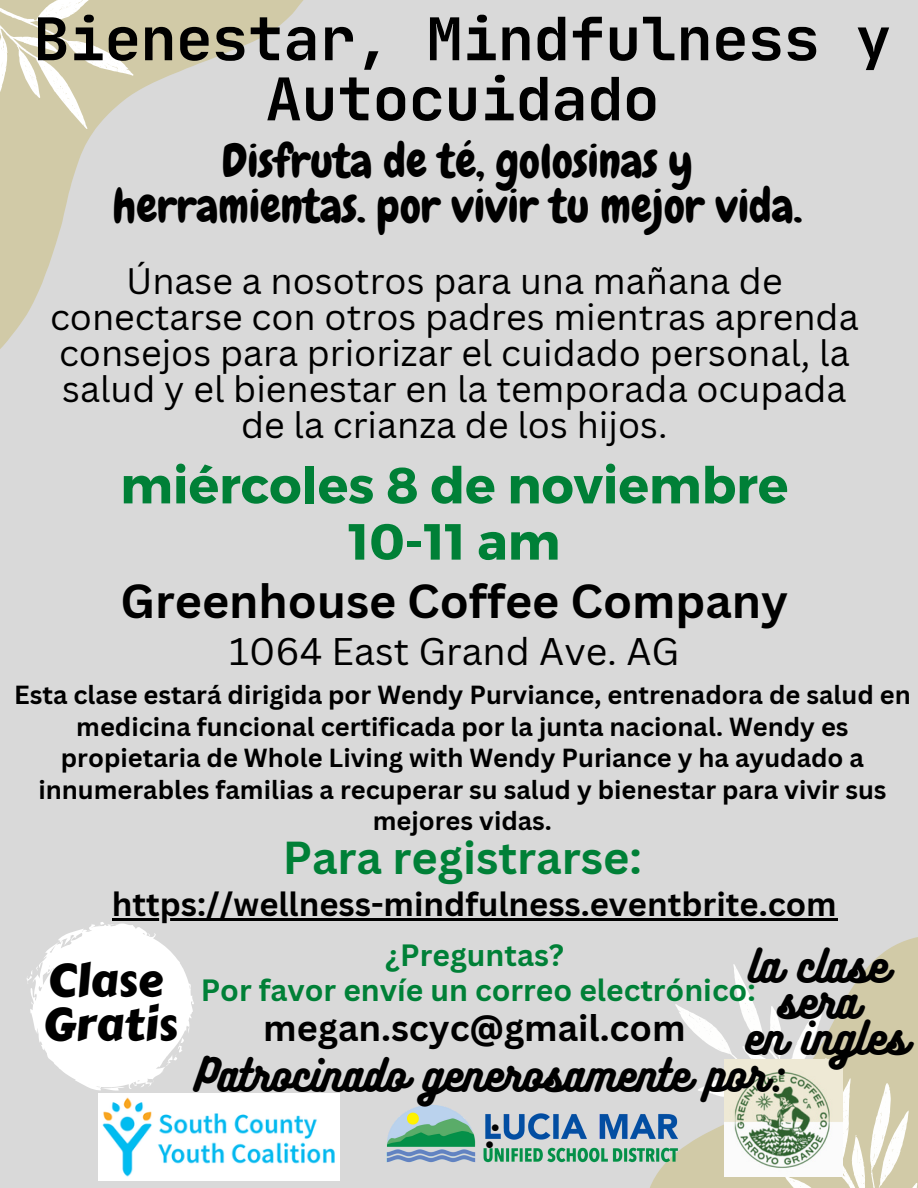
<style>
.page{position:relative;width:918px;height:1188px;background:#d9d9d9}
.page>*{position:absolute;margin:0;border:0;box-sizing:border-box;transform-origin:0 0}
.t1{font:700 59.55px/60.2px "Jet Brains Mono";color:#000;text-align:center}
.t2{font:700 50.7px "Montserrat";color:#008037}
.t3{font:46.5px/45px "Chewy";color:#000;text-align:center}
.t4{font:700 46.5px "Canva Sans";color:#000}
.t5{font:45.75px "Carter One";color:#000}
.t6{font:700 45px "Canva Sans";color:#008037}
.t7{font:41.1px "Bukhari Script";color:#000}
.t8{font:40.5px "Bukhari Script";color:#000}
.t9{font:37.5px "Canva Sans";color:#000}
.t10{font:700 36px "Canva Sans";color:#000}
.t11{font:35.85px/36px "Canva Sans";color:#000;text-align:center}
.t12{font:700 32.7px "Canva Sans";color:#000}
.t13{font:700 30px "Canva Sans";color:#008037}
.t14{font:700 25.5px/31.5px "Canva Sans";color:#000;text-align:center}
</style>
<div class="page">
<svg style="left:0;top:0;width:304px;height:349px"></svg>
<svg style="left:631px;top:937px;width:287px;height:251px"></svg>
<svg style="left:0;top:0;width:168px;height:158px"></svg>
<svg style="left:26px;top:922px;width:168px;height:169px"></svg>
<img style="left:99px;top:1094px;width:240px;height:86px">
<img style="left:724px;top:1060px;width:119px;height:117px">
<img style="left:386px;top:1104px;width:293px;height:58px">
<hr style="left:112px;top:918px;width:726px;height:3px;background:#000">
<p class="t1" style="left:34px;top:8px;width:859px">Bienestar, Mindfulness y<br>Autocuidado</p>
<p class="t3" style="left:113px;top:139px;width:691px">Disfruta de té, golosinas y herramientas. por vivir tu mejor vida.</p>
<p class="t11" style="left:126px;top:262px;width:658px">Únase a nosotros para una mañana de</p>
<p class="t11" style="left:50px;top:298px;width:810px">conectarse con otros padres mientras aprenda consejos para priorizar el cuidado personal, la salud y el bienestar en la temporada ocupada de la crianza de los hijos.</p>
<p class="t2" style="left:120px;top:452px;width:670px">miércoles 8 de noviembre</p>
<p class="t2" style="left:348px;top:509px;width:213px">10-11 am</p>
<p class="t4" style="left:121px;top:569px;width:669px">Greenhouse Coffee Company</p>
<p class="t9" style="left:229px;top:625px;width:451px">1064 East Grand Ave. AG</p>
<p class="t14" style="left:14px;top:679px;width:898px">Esta clase estará dirigida por Wendy Purviance, entrenadora de salud en medicina funcional certificada por la junta nacional. Wendy es propietaria de Whole Living with Wendy Puriance y ha ayudado a innumerables familias a recuperar su salud y bienestar para vivir sus mejores vidas.</p>
<p class="t6" style="left:283px;top:826px;width:361px">Para registrarse:</p>
<p class="t12" style="left:112px;top:881px;width:726px">https://wellness-mindfulness.eventbrite.com</p>
<p class="t5" style="left:47px;top:946px;width:117px">Clase</p>
<p class="t5" style="left:43px;top:990px;width:136px">Gratis</p>
<p class="t13" style="left:385px;top:934px;width:180px">¿Preguntas?</p>
<p class="t13" style="left:201px;top:969px;width:556px">Por favor envíe un correo electrónico:</p>
<p class="t10" style="left:263px;top:1003px;width:424px">megan.scyc@gmail.com</p>
<p class="t8" style="left:195px;top:1048px;width:590px">Patrocinado generosamente por:</p>
<p class="t8" style="left:481px;top:1105px;width:18px">:</p>
<p class="t7" style="left:748px;top:939px;width:142px">la clase</p>
<p class="t7" style="left:778px;top:975px;width:82px">sera</p>
<p class="t7" style="left:745px;top:1011px;width:164px">en ingles</p>
</div>
